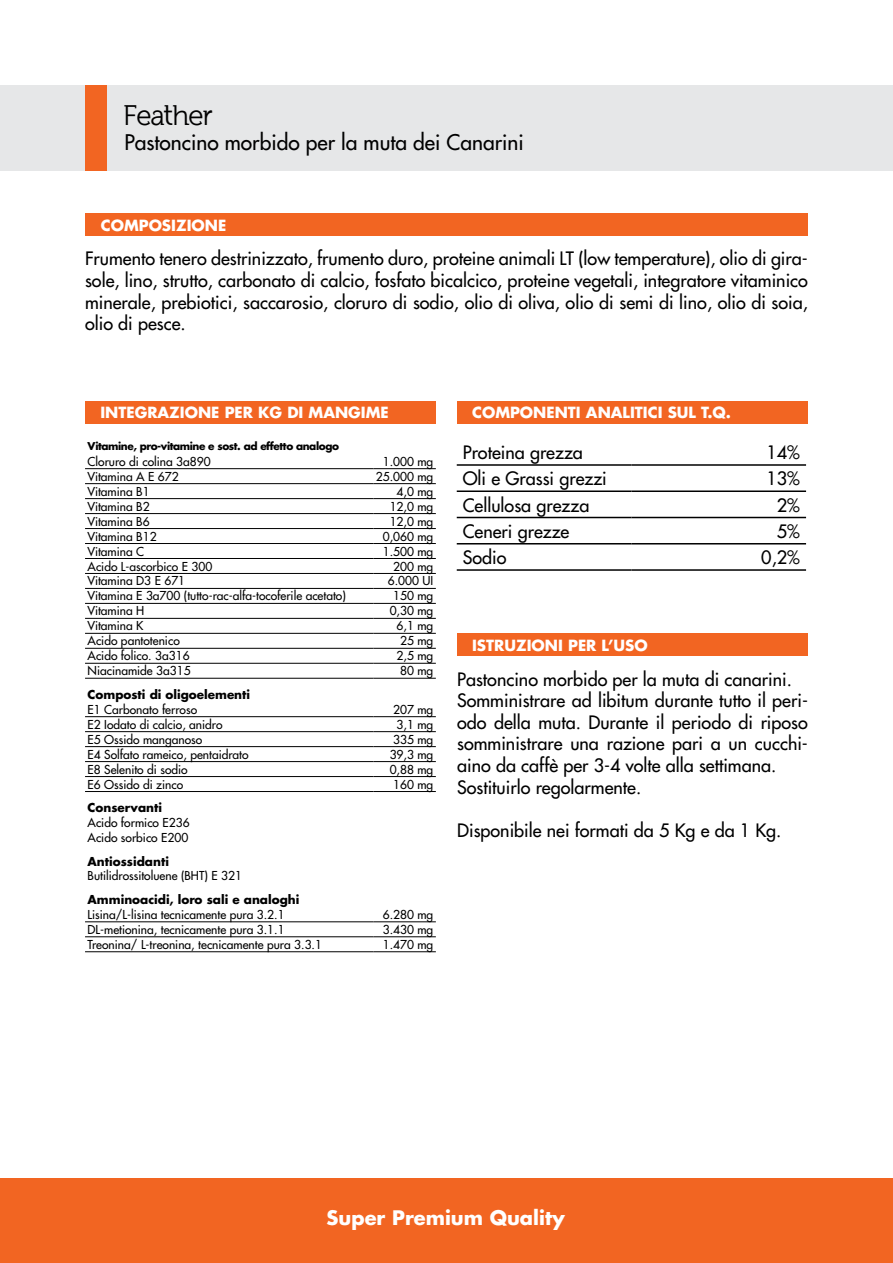
<style>
.page{position:relative;width:893px;height:1263px;background:#fff}
.page>*{position:absolute;margin:0;border:0;box-sizing:border-box;transform-origin:0 0}
.t1{font:27px "Fh Lentil";color:#000}
.t2{font:21px "Futura";color:#000}
.t3{font:700 19.5px "Futura";color:#fff}
.t4{font:18px/21.6px "Futura";color:#000}
.t5{font:700 15px "Futura";color:#fff}
.t6{font:12px/15px "Futura";color:#000}
.t7{font:700 12px "Futura";color:#000}
.t8{font:700 10.5px "Futura";letter-spacing:-.04em;color:#000}
</style>
<div class="page">
<div style="left:0;top:85px;width:893px;height:85px;background:#e6e7e8"></div>
<div style="left:85px;top:85px;width:21px;height:85px;background:#f26522"></div>
<div style="left:85px;top:213px;width:722px;height:23px;background:#f26522"></div>
<div style="left:457px;top:401px;width:350px;height:23px;background:#f26522"></div>
<div style="left:457px;top:634px;width:350px;height:22px;background:#f26522"></div>
<div style="left:85px;top:401px;width:351px;height:23px;background:#f26522"></div>
<hr style="left:85px;top:468px;width:288px;height:1px;background:#000">
<hr style="left:373px;top:468px;width:63px;height:1px;background:#000">
<hr style="left:85px;top:483px;width:288px;height:1px;background:#000">
<hr style="left:373px;top:483px;width:63px;height:1px;background:#000">
<hr style="left:85px;top:498px;width:288px;height:1px;background:#000">
<hr style="left:373px;top:498px;width:63px;height:1px;background:#000">
<hr style="left:85px;top:951px;width:288px;height:1px;background:#000">
<hr style="left:373px;top:951px;width:63px;height:1px;background:#000">
<hr style="left:85px;top:936px;width:288px;height:1px;background:#000">
<hr style="left:373px;top:936px;width:63px;height:1px;background:#000">
<hr style="left:85px;top:921px;width:288px;height:1px;background:#000">
<hr style="left:373px;top:921px;width:63px;height:1px;background:#000">
<hr style="left:85px;top:791px;width:288px;height:1px;background:#000">
<hr style="left:373px;top:791px;width:63px;height:1px;background:#000">
<hr style="left:85px;top:776px;width:288px;height:1px;background:#000">
<hr style="left:373px;top:776px;width:63px;height:1px;background:#000">
<hr style="left:85px;top:761px;width:288px;height:1px;background:#000">
<hr style="left:373px;top:761px;width:63px;height:1px;background:#000">
<hr style="left:85px;top:746px;width:288px;height:1px;background:#000">
<hr style="left:373px;top:746px;width:63px;height:1px;background:#000">
<hr style="left:85px;top:731px;width:288px;height:1px;background:#000">
<hr style="left:373px;top:731px;width:63px;height:1px;background:#000">
<hr style="left:85px;top:716px;width:288px;height:1px;background:#000">
<hr style="left:373px;top:716px;width:63px;height:1px;background:#000">
<hr style="left:85px;top:678px;width:288px;height:1px;background:#000">
<hr style="left:373px;top:678px;width:63px;height:1px;background:#000">
<hr style="left:85px;top:663px;width:288px;height:1px;background:#000">
<hr style="left:373px;top:663px;width:63px;height:1px;background:#000">
<hr style="left:85px;top:648px;width:288px;height:1px;background:#000">
<hr style="left:373px;top:648px;width:63px;height:1px;background:#000">
<hr style="left:85px;top:633px;width:288px;height:1px;background:#000">
<hr style="left:373px;top:633px;width:63px;height:1px;background:#000">
<hr style="left:85px;top:618px;width:288px;height:1px;background:#000">
<hr style="left:373px;top:618px;width:63px;height:1px;background:#000">
<hr style="left:85px;top:603px;width:288px;height:1px;background:#000">
<hr style="left:373px;top:603px;width:63px;height:1px;background:#000">
<hr style="left:85px;top:588px;width:288px;height:1px;background:#000">
<hr style="left:373px;top:588px;width:63px;height:1px;background:#000">
<hr style="left:85px;top:573px;width:288px;height:1px;background:#000">
<hr style="left:373px;top:573px;width:63px;height:1px;background:#000">
<hr style="left:85px;top:543px;width:288px;height:1px;background:#000">
<hr style="left:373px;top:543px;width:63px;height:1px;background:#000">
<hr style="left:85px;top:558px;width:288px;height:1px;background:#000">
<hr style="left:373px;top:558px;width:63px;height:1px;background:#000">
<hr style="left:85px;top:513px;width:288px;height:1px;background:#000">
<hr style="left:373px;top:513px;width:63px;height:1px;background:#000">
<hr style="left:85px;top:528px;width:288px;height:1px;background:#000">
<hr style="left:373px;top:528px;width:63px;height:1px;background:#000">
<div style="left:0;top:1178px;width:893px;height:85px;background:#f26522"></div>
<hr style="left:457px;top:464px;width:174px;height:2px;background:#000">
<hr style="left:631px;top:464px;width:175px;height:2px;background:#000">
<hr style="left:457px;top:490px;width:174px;height:2px;background:#000">
<hr style="left:631px;top:490px;width:175px;height:2px;background:#000">
<hr style="left:457px;top:517px;width:174px;height:1px;background:#000">
<hr style="left:631px;top:517px;width:175px;height:1px;background:#000">
<hr style="left:457px;top:543px;width:174px;height:1px;background:#000">
<hr style="left:631px;top:543px;width:175px;height:1px;background:#000">
<hr style="left:457px;top:569px;width:174px;height:2px;background:#000">
<hr style="left:631px;top:569px;width:175px;height:2px;background:#000">
<h1 class="t1" style="left:124px;top:102px;width:90px">Feather</h1>
<h2 class="t2" style="left:124px;top:129px;width:401px">Pastoncino morbido per la muta dei Canarini</h2>
<p class="t5" style="left:101px;top:215px;width:127px">COMPOSIZIONE</p>
<p class="t4" style="left:85px;top:248px;width:724px;text-align:justify">Frumento tenero destrinizzato, frumento duro, proteine animali LT (low temperature), olio di gira&shy;sole, lino, strutto, carbonato di calcio, fosfato bicalcico, proteine vegetali, integratore vitaminico minerale, prebiotici, saccarosio, cloruro di sodio, olio di oliva, olio di semi di lino, olio di soia, olio di pesce.</p>
<p class="t5" style="left:100px;top:402px;width:290px">INTEGRAZIONE PER KG DI MANGIME</p>
<p class="t8" style="left:88px;top:438px;width:253px">Vitamine, pro-vitamine e sost. ad effetto analogo</p>
<p class="t6" style="left:88px;top:454px;width:125px">Cloruro di colina 3a890</p>
<p class="t6" style="left:383px;top:454px;width:52px">1.000 mg</p>
<p class="t6" style="left:88px;top:469px;width:93px">Vitamina A E 672</p>
<p class="t6" style="left:376px;top:469px;width:59px">25.000 mg</p>
<p class="t6" style="left:88px;top:484px;width:64px">Vitamina B1</p>
<p class="t6" style="left:397px;top:484px;width:38px">4,0 mg</p>
<p class="t6" style="left:88px;top:499px;width:64px">Vitamina B2</p>
<p class="t6" style="left:390px;top:499px;width:45px">12,0 mg</p>
<p class="t6" style="left:88px;top:514px;width:64px">Vitamina B6</p>
<p class="t6" style="left:390px;top:514px;width:45px">12,0 mg</p>
<p class="t6" style="left:88px;top:529px;width:71px">Vitamina B12</p>
<p class="t6" style="left:383px;top:529px;width:52px">0,060 mg</p>
<p class="t6" style="left:88px;top:543px;width:58px">Vitamina C</p>
<p class="t6" style="left:383px;top:543px;width:52px">1.500 mg</p>
<p class="t6" style="left:88px;top:558px;width:126px">Acido L-ascorbico E 300</p>
<p class="t6" style="left:393px;top:558px;width:42px">200 mg</p>
<p class="t6" style="left:88px;top:573px;width:99px">Vitamina D3 E 671</p>
<p class="t6" style="left:388px;top:573px;width:47px">6.000 UI</p>
<p class="t6" style="left:88px;top:588px;width:260px">Vitamina E 3a700 (tutto-rac-alfa-tocoferile acetato)</p>
<p class="t6" style="left:393px;top:588px;width:42px">150 mg</p>
<p class="t6" style="left:88px;top:603px;width:58px">Vitamina H</p>
<p class="t6" style="left:390px;top:603px;width:45px">0,30 mg</p>
<p class="t6" style="left:88px;top:618px;width:57px">Vitamina K</p>
<p class="t6" style="left:397px;top:618px;width:38px">6,1 mg</p>
<p class="t6" style="left:88px;top:633px;width:94px">Acido pantotenico</p>
<p class="t6" style="left:400px;top:633px;width:35px">25 mg</p>
<p class="t6" style="left:88px;top:648px;width:104px">Acido folico. 3a316</p>
<p class="t6" style="left:397px;top:648px;width:38px">2,5 mg</p>
<p class="t6" style="left:88px;top:663px;width:105px">Niacinamide 3a315</p>
<p class="t6" style="left:400px;top:663px;width:35px">80 mg</p>
<p class="t7" style="left:88px;top:686px;width:164px">Composti di oligoelementi</p>
<p class="t6" style="left:88px;top:702px;width:111px">E1 Carbonato ferroso</p>
<p class="t6" style="left:393px;top:702px;width:42px">207 mg</p>
<p class="t6" style="left:88px;top:717px;width:137px">E2 Iodato di calcio, anidro</p>
<p class="t6" style="left:397px;top:717px;width:38px">3,1 mg</p>
<p class="t6" style="left:88px;top:732px;width:116px">E5 Ossido manganoso</p>
<p class="t6" style="left:393px;top:732px;width:42px">335 mg</p>
<p class="t6" style="left:88px;top:747px;width:163px">E4 Solfato rameico, pentaidrato</p>
<p class="t6" style="left:390px;top:747px;width:45px">39,3 mg</p>
<p class="t6" style="left:88px;top:761px;width:102px">E8 Selenito di sodio</p>
<p class="t6" style="left:390px;top:761px;width:45px">0,88 mg</p>
<p class="t6" style="left:88px;top:776px;width:97px">E6 Ossido di zinco</p>
<p class="t6" style="left:393px;top:776px;width:42px">160 mg</p>
<p class="t7" style="left:88px;top:799px;width:76px">Conservanti</p>
<p class="t6" style="left:88px;top:815px;width:104px">Acido formico E236<br>Acido sorbico E200</p>
<p class="t7" style="left:88px;top:853px;width:83px">Antiossidanti</p>
<p class="t6" style="left:88px;top:868px;width:156px">Butilidrossitoluene (BHT) E 321</p>
<p class="t7" style="left:88px;top:891px;width:213px">Amminoacidi, loro sali e analoghi</p>
<p class="t6" style="left:88px;top:907px;width:199px">Lisina/L-lisina tecnicamente pura 3.2.1</p>
<p class="t6" style="left:383px;top:907px;width:52px">6.280 mg</p>
<p class="t6" style="left:88px;top:922px;width:199px">DL-metionina, tecnicamente pura 3.1.1</p>
<p class="t6" style="left:383px;top:922px;width:52px">3.430 mg</p>
<p class="t6" style="left:88px;top:937px;width:236px">Treonina/ L-treonina, tecnicamente pura 3.3.1</p>
<p class="t6" style="left:383px;top:937px;width:52px">1.470 mg</p>
<p class="t5" style="left:472px;top:402px;width:260px">COMPONENTI ANALITICI SUL T.Q.</p>
<h3 class="t4" style="left:463px;top:441px;width:122px">Proteina grezza</h3>
<h3 class="t4" style="left:766px;top:441px;width:35px">14%</h3>
<h3 class="t4" style="left:463px;top:468px;width:146px">Oli e Grassi grezzi</h3>
<h3 class="t4" style="left:766px;top:468px;width:35px">13%</h3>
<h3 class="t4" style="left:463px;top:494px;width:128px">Cellulosa grezza</h3>
<h3 class="t4" style="left:777px;top:494px;width:25px">2%</h3>
<h3 class="t4" style="left:463px;top:520px;width:108px">Ceneri grezze</h3>
<h3 class="t4" style="left:777px;top:520px;width:25px">5%</h3>
<h3 class="t4" style="left:463px;top:546px;width:45px">Sodio</h3>
<h3 class="t4" style="left:761px;top:546px;width:40px">0,2%</h3>
<p class="t5" style="left:472px;top:635px;width:177px">ISTRUZIONI PER L’USO</p>
<p class="t4" style="left:457px;top:668px;width:352px">Pastoncino morbido per la muta di canarini.<br>Somministrare ad libitum durante tutto il peri&shy;odo della muta. Durante il periodo di riposo somministrare una razione pari a un cucchi&shy;aino da caffè per 3-4 volte alla settimana.<br>Sostituirlo regolarmente.</p>
<h3 class="t4" style="left:457px;top:819px;width:326px">Disponibile nei formati da 5 Kg e da 1 Kg.</h3>
<h3 class="t3" style="left:327px;top:1204px;width:240px">Super Premium Quality</h3>
</div>
